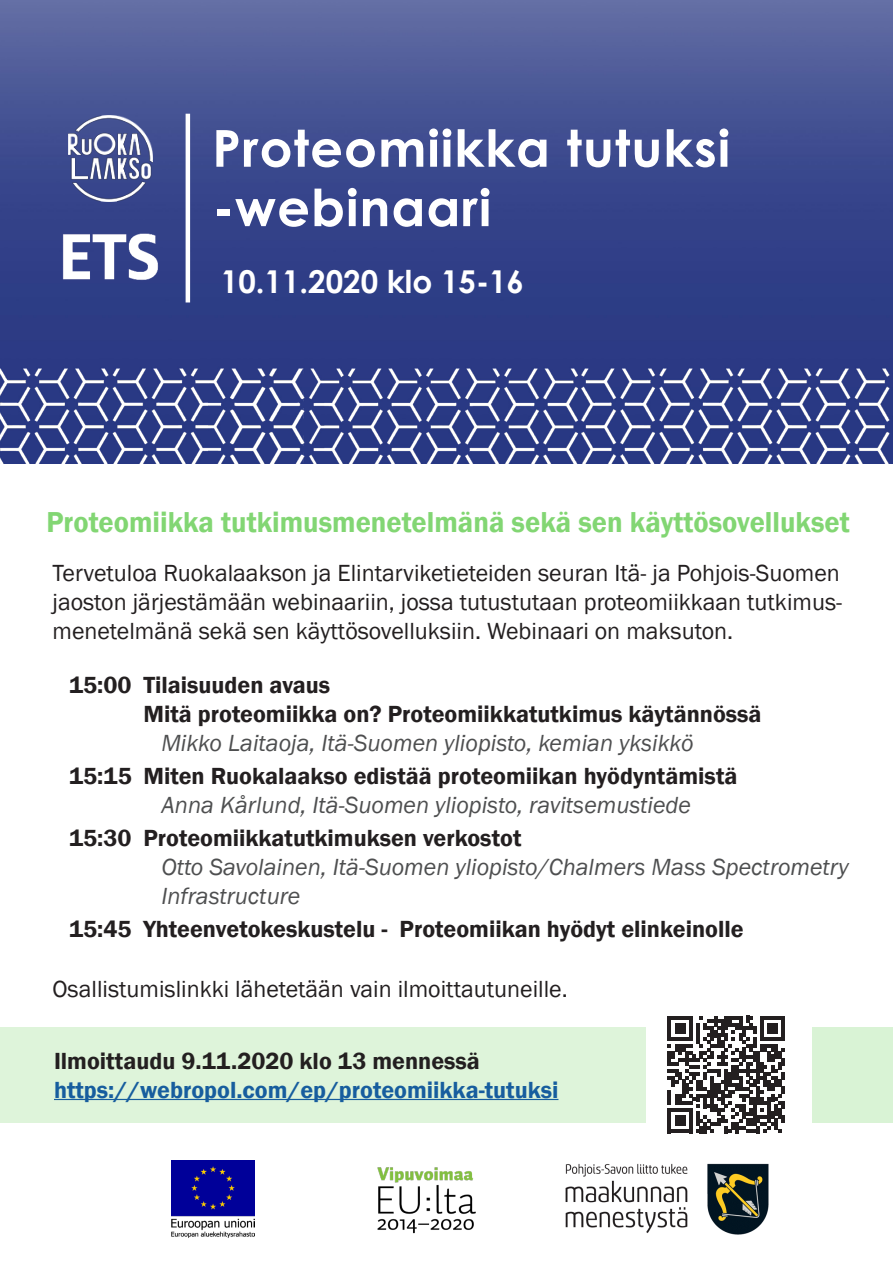
<style>
.page{position:relative;width:893px;height:1263px;background:#fff}
.page>*{position:absolute;margin:0;border:0;box-sizing:border-box;transform-origin:0 0}
.t1{font:700 51px "Century Gothic";letter-spacing:.02em;color:#fff}
.t2{font:700 31.5px "Century Gothic";color:#fff}
.t3{font:600 29.7px "Franklin Gothic";color:#82d673;scale:.96 1}
.t4{font:24px/28.8px "Franklin Gothic";color:#231f20;text-align:justify}
.t5{font:600 24px "Franklin Gothic";color:#231f20}
.t6{font:italic 24px/28.8px "Franklin Gothic";color:#4e4f50}
.t7{font:600 24px/28.8px "Franklin Gothic";color:#175d9e}
.s1{color:#231f20}
</style>
<div class="page">
<img style="left:0;top:0;width:893px;height:463px">
<hr style="left:186px;top:114px;width:4px;height:188px;background:#fff">
<img style="left:565px;top:1163px;width:204px;height:72px">
<img style="left:377px;top:1167px;width:99px;height:67px">
<img style="left:171px;top:1160px;width:84px;height:78px">
<img style="left:69px;top:115px;width:83px;height:86px">
<img style="left:60px;top:213px;width:101px;height:86px">
<div style="left:0;top:1027px;width:646px;height:96px;background:#def4da"></div>
<div style="left:812px;top:1027px;width:81px;height:96px;background:#d9f3d5"></div>
<hr style="left:54px;top:1099px;width:504px;height:1px;background:#175d9e">
<svg style="left:668px;top:1016px;width:117px;height:117px"></svg>
<p class="t1" style="left:212px;top:109px;width:519px">Proteomiikka tutuksi</p>
<p class="t1" style="left:212px;top:169px;width:281px">-webinaari</p>
<p class="t2" style="left:221px;top:258px;width:305px">10.11.2020 klo 15-16</p>
<p class="t3" style="left:46px;top:504px;width:838px">Proteomiikka tutkimusmenetelmänä sekä sen käyttösovellukset</p>
<p class="t4" style="left:52px;top:559px;width:791px">Tervetuloa Ruokalaakson ja Elintarviketieteiden seuran Itä- ja Pohjois-Suomen jaoston järjestämään webinaariin, jossa tutustutaan proteomiikkaan tutkimus&shy;menetelmänä sekä sen käyttösovelluksiin. Webinaari on maksuton.</p>
<p class="t5" style="left:69px;top:671px;width:64px">15:00</p>
<p class="t5" style="left:143px;top:671px;width:188px">Tilaisuuden avaus</p>
<p class="t5" style="left:143px;top:699px;width:620px">Mitä proteomiikka on? Proteomiikkatutkimus käytännössä</p>
<p class="t6" style="left:161px;top:729px;width:534px">Mikko Laitaoja, Itä-Suomen yliopisto, kemian yksikkö</p>
<p class="t5" style="left:143px;top:761px;width:595px">Miten Ruokalaakso edistää proteomiikan hyödyntämistä</p>
<p class="t6" style="left:161px;top:791px;width:531px">Anna Kårlund, Itä-Suomen yliopisto, ravitsemustiede</p>
<p class="t5" style="left:143px;top:823px;width:379px">Proteomiikkatutkimuksen verkostot</p>
<p class="t6" style="left:161px;top:853px;width:689px">Otto Savolainen, Itä-Suomen yliopisto/Chalmers Mass Spectrometry<br>Infrastructure</p>
<p class="t5" style="left:143px;top:914px;width:602px">Yhteenvetokeskustelu - Proteomiikan hyödyt elinkeinolle</p>
<p class="t4" style="left:52px;top:975px;width:517px">Osallistumislinkki lähetetään vain ilmoittautuneille.</p>
<p class="t5" style="left:69px;top:761px;width:64px">15:15</p>
<p class="t5" style="left:69px;top:823px;width:64px">15:30</p>
<p class="t5" style="left:69px;top:914px;width:64px">15:45</p>
<p class="t7" style="left:54px;top:1047px;width:506px"><span class="s1">Ilmoittaudu 9.11.2020 klo 13 mennessä </span>https://webropol.com/ep/proteomiikka-tutuksi</p>
</div>
